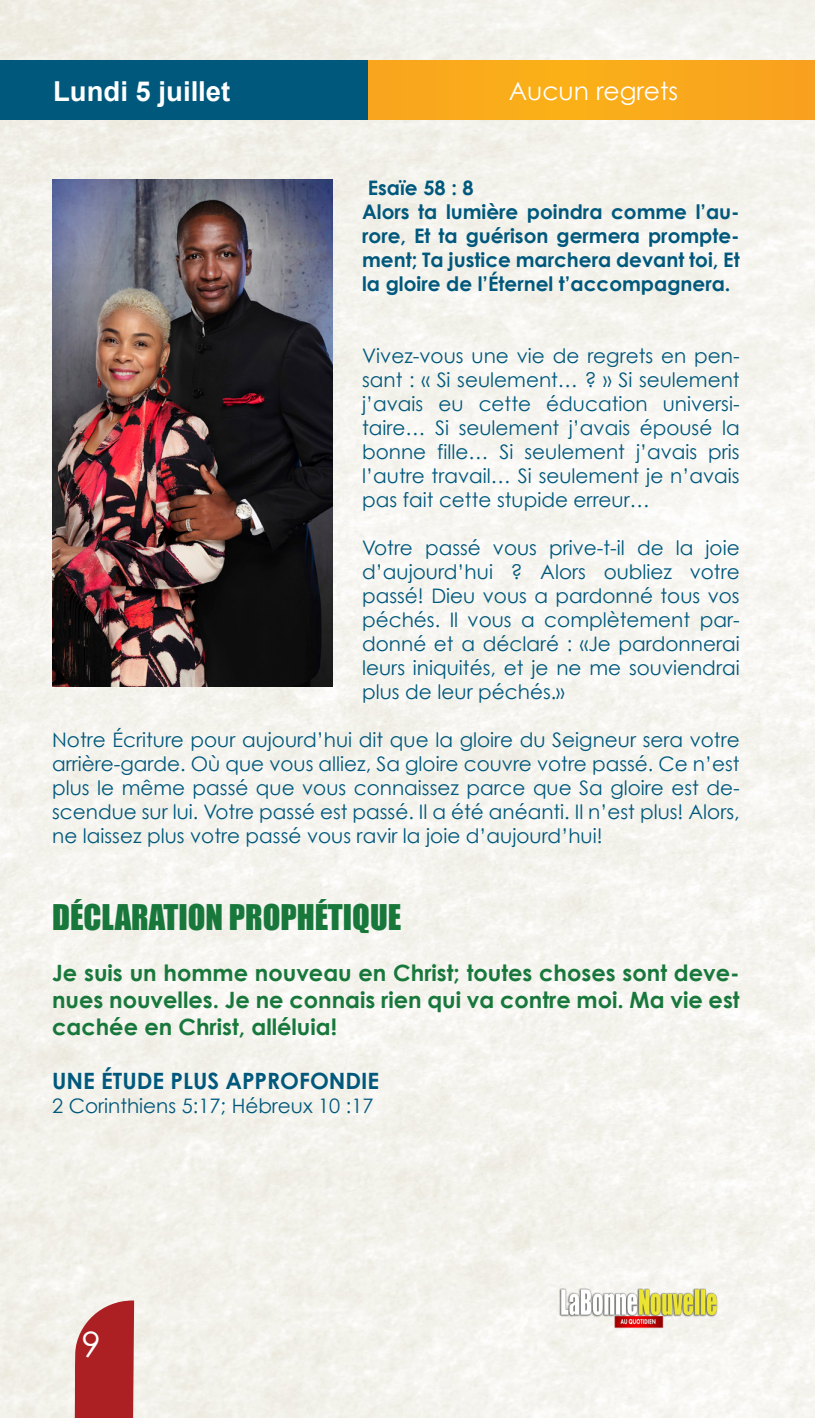
<style>
.page{position:relative;width:815px;height:1418px;background:#fff}
.page>*{position:absolute;margin:0;border:0;box-sizing:border-box;transform-origin:0 0}
.t1{font:35px "Century Gothic";color:#fff}
.t2{font:32.5px "Impact";color:#18783c}
.t3{font:700 27.5px "Arial";color:#fff}
.t4{font:25px "Century Gothic";color:#fff}
.t5{font:700 22.5px/27px "Century Gothic";color:#18783c;text-align:justify}
.t6{font:700 22.5px "Century Gothic";color:#00587c}
.t7{font:20px/24px "Century Gothic";color:#00587c;text-align:justify}
.t8{font:700 20px/24px "Century Gothic";color:#00587c;text-align:justify}
</style>
<div class="page">
<img style="left:0;top:0;width:815px;height:1417px">
<div style="left:139px;top:60px;width:676px;height:60px;background:#faa91c"></div>
<div style="left:0;top:60px;width:368px;height:60px;background:#00587c"></div>
<svg style="left:73px;top:1300px;width:61px;height:117px;background:#b53c3e"></svg>
<img style="left:552px;top:1285px;width:173px;height:44px">
<img style="left:52px;top:179px;width:280px;height:508px">
<p class="t3" style="left:53px;top:73px;width:179px">Lundi 5 juillet</p>
<p class="t4" style="left:509px;top:76px;width:171px">Aucun regrets</p>
<p class="t8" style="left:368px;top:175px;width:107px">Esaïe 58 : 8</p>
<p class="t8" style="left:362px;top:199px;width:379px">Alors ta lumière poindra comme l’au&shy;rore, Et ta guérison germera prompte&shy;ment; Ta justice marchera devant toi, Et la gloire de l’Éternel t’accompagnera.</p>
<p class="t7" style="left:362px;top:343px;width:379px">Vivez-vous une vie de regrets en pen&shy;sant : « Si seulement… ? » Si seulement j’avais eu cette éducation universi&shy;taire… Si seulement j’avais épousé la bonne fille… Si seulement j’avais pris l’autre travail… Si seulement je n’avais pas fait cette stupide erreur…</p>
<p class="t7" style="left:362px;top:535px;width:379px">Votre passé vous prive-t-il de la joie d’aujourd’hui ? Alors oubliez votre passé! Dieu vous a pardonné tous vos péchés. Il vous a complètement par&shy;donné et a déclaré : «Je pardonnerai leurs iniquités, et je ne me souviendrai plus de leur péchés.»</p>
<p class="t7" style="left:52px;top:727px;width:689px">Notre Écriture pour aujourd’hui dit que la gloire du Seigneur sera votre arrière-garde. Où que vous alliez, Sa gloire couvre votre passé. Ce n’est plus le même passé que vous connaissez parce que Sa gloire est de&shy;scendue sur lui. Votre passé est passé. Il a été anéanti. Il n’est plus! Alors, ne laissez plus votre passé vous ravir la joie d’aujourd’hui!</p>
<p class="t2" style="left:52px;top:891px;width:351px">DÉCLARATION PROPHÉTIQUE</p>
<p class="t5" style="left:52px;top:958px;width:689px">Je suis un homme nouveau en Christ; toutes choses sont deve&shy;nues nouvelles. Je ne connais rien qui va contre moi. Ma vie est cachée en Christ, alléluia!</p>
<p class="t6" style="left:52px;top:1066px;width:329px">UNE ÉTUDE PLUS APPROFONDIE</p>
<p class="t7" style="left:52px;top:1093px;width:323px">2 Corinthiens 5:17; Hébreux 10 :17</p>
<h1 class="t1" style="left:82px;top:1322px;width:21px">9</h1>
</div>
